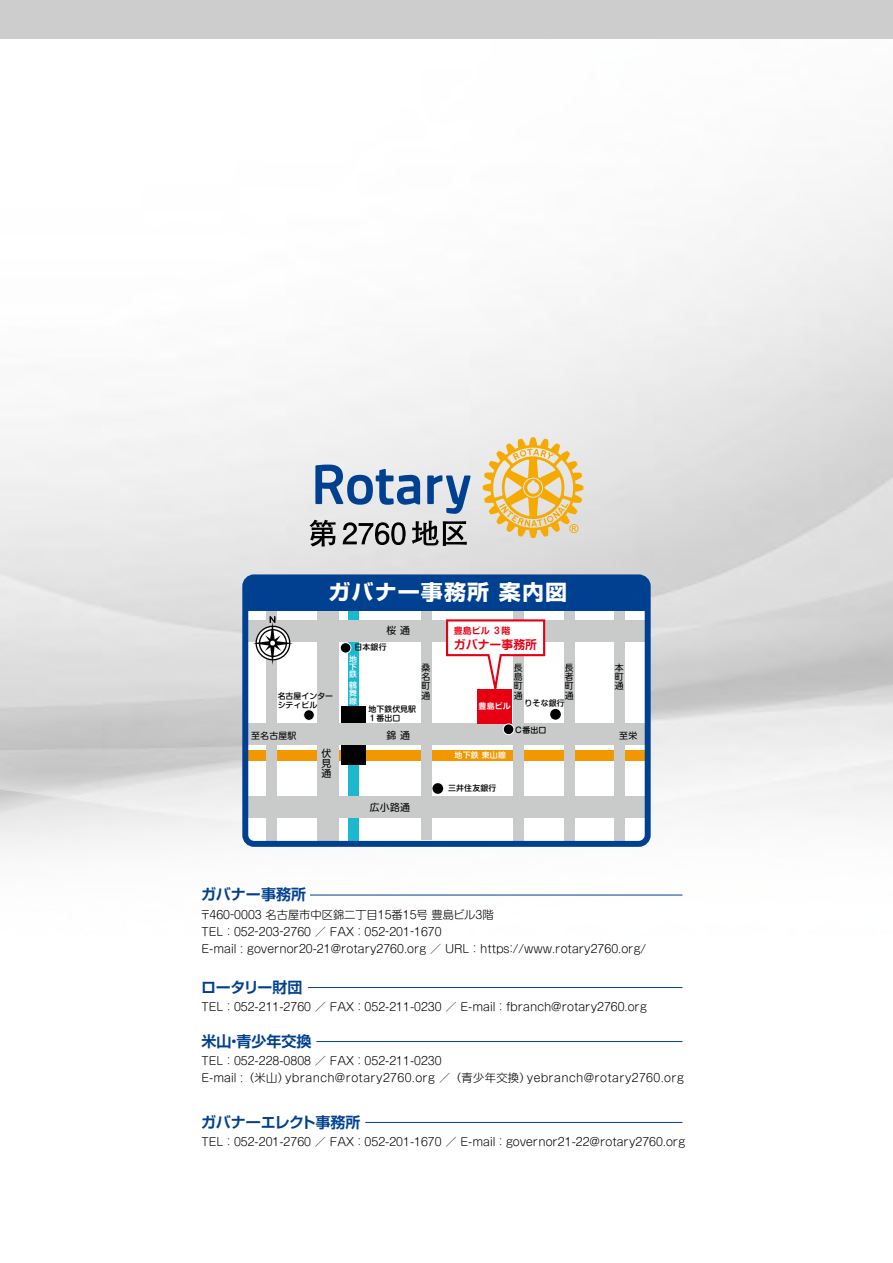
<style>
.page{position:relative;width:893px;height:1263px;background:#fff}
.page>*{position:absolute;margin:0;border:0;box-sizing:border-box;transform-origin:0 0}
.t1{font:700 21px "Shin Go Pro";letter-spacing:.05em;color:#fff;scale:1.05 1}
.t2{font:700 15px "Shin Go Pro De";color:#004090}
.t3{font:700 15px "Shin Go Pro De";letter-spacing:-.035em;color:#004090}
.t4{font:700 11.85px "Shin M Go Pro De";color:#e60012}
.t5{font:300 11.25px/17.2px "Shin M Go Pro";color:#000}
.t6{font:300 11.25px/17.2px "Shin M Go Pro";letter-spacing:.03em;color:#000}
.t7{font:9.9px "Shin M Go Pro";color:#000}
.t8{font:8.85px "Shin M Go Pro";letter-spacing:.025em;color:#000}
.t9{font:700 8.85px "Shin M Go Pro De";color:#e60012}
.t10{font:500 7.95px/8.9px "Shin M Go Pro";color:#000}
.t11{font:500 7.95px "Shin M Go Pro";letter-spacing:.025em;color:#fff}
.t12{font:700 7.95px "Shin M Go Pro De";color:#fff}
</style>
<div class="page">
<div style="left:0;top:0;width:893px;height:39px;background:#cccdcc"></div>
<div style="left:245px;top:750px;width:403px;height:10px;background:#f39700"></div>
<div style="left:564px;top:610px;width:10px;height:232px;background:#c9caca"></div>
<div style="left:348px;top:610px;width:11px;height:232px;background:#1bb8ce"></div>
<div style="left:342px;top:706px;width:24px;height:59px;background:#000"></div>
<div style="left:248px;top:620px;width:400px;height:21px;background:#c9caca"></div>
<div style="left:248px;top:723px;width:400px;height:22px;background:#c9caca"></div>
<div style="left:248px;top:796px;width:400px;height:22px;background:#c9caca"></div>
<div style="left:317px;top:610px;width:22px;height:232px;background:#c9caca"></div>
<div style="left:266px;top:610px;width:11px;height:232px;background:#c9caca"></div>
<div style="left:421px;top:608px;width:10px;height:232px;background:#c9caca"></div>
<div style="left:513px;top:609px;width:11px;height:232px;background:#c9caca"></div>
<div style="left:614px;top:610px;width:10px;height:232px;background:#c9caca"></div>
<div style="left:477px;top:689px;width:35px;height:34px;background:#e60012"></div>
<div style="left:340px;top:643px;width:11px;height:10px;background:#000;border-radius:50%"></div>
<div style="left:340px;top:642px;width:11px;height:11px;border:1px solid #fff;border-radius:50%"></div>
<div style="left:304px;top:710px;width:10px;height:10px;background:#000;border-radius:50%"></div>
<div style="left:303px;top:709px;width:12px;height:12px;border:1px solid #fff;border-radius:50%"></div>
<div style="left:432px;top:783px;width:11px;height:11px;background:#000;border-radius:50%"></div>
<div style="left:550px;top:709px;width:11px;height:11px;background:#000;border-radius:50%"></div>
<div style="left:436px;top:708px;width:11px;height:12px;border:1px solid #fff;border-radius:50%"></div>
<div style="left:503px;top:724px;width:11px;height:11px;background:#000;border-radius:50%"></div>
<div style="left:503px;top:723px;width:11px;height:12px;border:1px solid #fff;border-radius:50%"></div>
<div style="left:242px;top:574px;width:409px;height:273px;border:6px solid #004090;border-radius:9px"></div>
<div style="left:248px;top:579px;width:400px;height:31px;background:#004090"></div>
<svg style="left:253px;top:616px;width:40px;height:49px"></svg>
<svg style="left:445px;top:619px;width:101px;height:70px"></svg>
<svg style="left:310px;top:520px;width:26px;height:26px"></svg>
<svg style="left:343px;top:522px;width:63px;height:23px"></svg>
<svg style="left:412px;top:520px;width:55px;height:26px"></svg>
<svg style="left:315px;top:465px;width:156px;height:49px;background:#99afca"></svg>
<svg style="left:483px;top:437px;width:100px;height:101px;background:#ebcc89"></svg>
<hr style="left:310px;top:895px;width:372px;height:1px;background:#004090">
<hr style="left:308px;top:987px;width:374px;height:1px;background:#004090">
<hr style="left:316px;top:1041px;width:366px;height:1px;background:#004090">
<hr style="left:365px;top:1122px;width:317px;height:1px;background:#004090">
<h1 class="t1" style="left:328px;top:575px;width:229px">ガバナ一事務所 案内図</h1>
<p class="t10" style="left:278px;top:691px;width:57px">名古屋インターシティビル</p>
<p class="t8" style="left:251px;top:728px;width:47px">至名古屋駅</p>
<p class="t7" style="left:321px;top:745px;width:11px">伏</p>
<p class="t7" style="left:321px;top:755px;width:11px">見</p>
<p class="t7" style="left:321px;top:765px;width:11px">通</p>
<p class="t7" style="left:387px;top:623px;width:25px">桜 通</p>
<p class="t10" style="left:354px;top:642px;width:34px">日本銀行</p>
<p class="t11" style="left:349px;top:652px;width:9px">地</p>
<p class="t11" style="left:349px;top:694px;width:9px">線</p>
<p class="t11" style="left:349px;top:660px;width:9px">下</p>
<p class="t11" style="left:349px;top:668px;width:9px">鉄</p>
<p class="t11" style="left:349px;top:678px;width:9px">鶴</p>
<p class="t11" style="left:349px;top:686px;width:9px">舞</p>
<p class="t8" style="left:421px;top:661px;width:10px">桑</p>
<p class="t8" style="left:421px;top:670px;width:10px">名</p>
<p class="t8" style="left:421px;top:679px;width:10px">町</p>
<p class="t8" style="left:421px;top:688px;width:10px">通</p>
<p class="t10" style="left:369px;top:703px;width:49px">地下鉄伏見駅<br>１番出口</p>
<p class="t7" style="left:387px;top:727px;width:25px">錦 通</p>
<p class="t7" style="left:370px;top:799px;width:42px">広小路通</p>
<p class="t9" style="left:454px;top:624px;width:58px">豊島ビル ３階</p>
<p class="t4" style="left:454px;top:635px;width:85px">ガバナー事務所</p>
<p class="t8" style="left:514px;top:661px;width:10px">長</p>
<p class="t8" style="left:565px;top:661px;width:10px">長</p>
<p class="t8" style="left:565px;top:670px;width:10px">者</p>
<p class="t8" style="left:514px;top:670px;width:10px">島</p>
<p class="t8" style="left:514px;top:679px;width:10px">町</p>
<p class="t8" style="left:565px;top:679px;width:10px">町</p>
<p class="t8" style="left:514px;top:688px;width:10px">通</p>
<p class="t8" style="left:565px;top:688px;width:10px">通</p>
<p class="t10" style="left:524px;top:698px;width:42px">りそな銀行</p>
<p class="t12" style="left:479px;top:699px;width:34px">豊島ビル</p>
<p class="t11" style="left:455px;top:749px;width:53px">地下鉄 東山線</p>
<p class="t10" style="left:515px;top:724px;width:33px">Ｃ番出口</p>
<p class="t10" style="left:448px;top:783px;width:50px">三井住友銀行</p>
<h2 class="t2" style="left:201px;top:882px;width:106px">ガバナー事務所</h2>
<p class="t8" style="left:615px;top:661px;width:10px">本</p>
<p class="t8" style="left:615px;top:670px;width:10px">町</p>
<p class="t8" style="left:615px;top:679px;width:10px">通</p>
<p class="t8" style="left:619px;top:728px;width:20px">至栄</p>
<p class="t5" style="left:200px;top:904px;width:448px">〒460-0003 名古屋市中区錦二丁目15番15号 豊島ビル3階<br>TEL : 052-203-2760 ／ FAX : 052-201-1670<br>E-mail : governor20-21@rotary2760.org ／ URL : https://www.rotary2760.org/</p>
<h2 class="t3" style="left:201px;top:974px;width:103px">ロータリー財団</h2>
<p class="t5" style="left:202px;top:997px;width:447px">TEL : 052-211-2760 ／ FAX : 052-211-0230 ／ E-mail : fbranch@rotary2760.org</p>
<h2 class="t2" style="left:202px;top:1028px;width:111px">米山・青少年交換</h2>
<p class="t6" style="left:202px;top:1051px;width:484px">TEL : 052-228-0808 ／ FAX : 052-211-0230<br>E-mail :（米山）ybranch@rotary2760.org ／ （青少年交換）yebranch@rotary2760.org</p>
<h2 class="t2" style="left:201px;top:1109px;width:161px">ガバナ一エレクト事務所</h2>
<p class="t5" style="left:202px;top:1132px;width:485px">TEL : 052-201-2760 ／ FAX : 052-201-1670 ／ E-mail : governor21-22@rotary2760.org</p>
</div>
